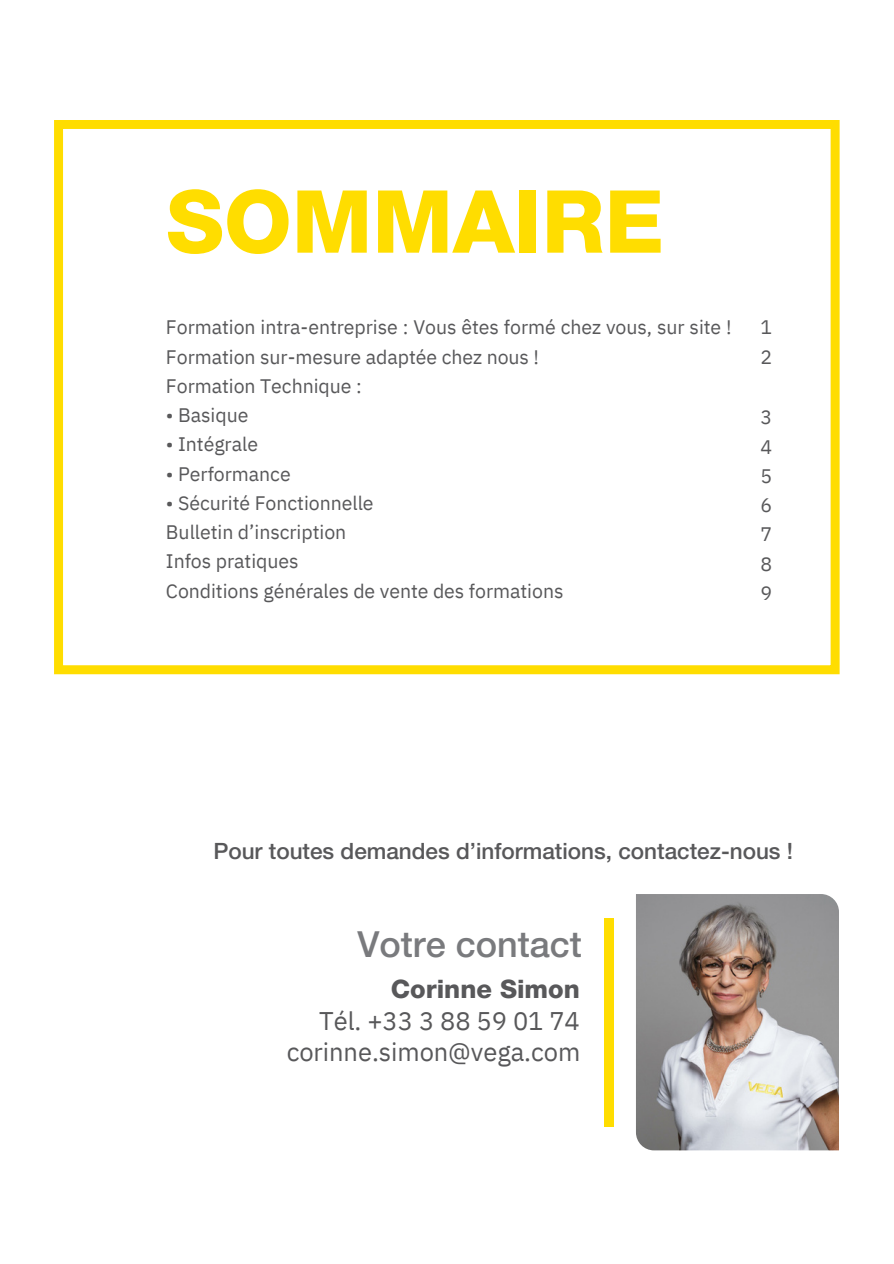
<style>
.page{position:relative;width:894px;height:1264px;background:#fff}
.page>*{position:absolute;margin:0;border:0;box-sizing:border-box;transform-origin:0 0}
.t1{font:800 87px "Helvetica Neue LTW1 G";color:#fd0}
.t2{font:500 36px "Helvetica Neue LTW1 G";color:#797a7d}
.t3{font:25.5px/30.3px "IBM Plex Sans";letter-spacing:-.005em;color:#58585a;text-align:right}
.t4{font:800 25.5px "Helvetica Neue LTW1 G";color:#58585a}
.t5{font:500 22.5px "Helvetica Neue LTW1 G";color:#58585a}
.t6{font:19.5px/29.2px "IBM Plex Sans";letter-spacing:-.005em;color:#58585a}
</style>
<div class="page">
<svg style="left:54px;top:120px;width:785px;height:554px"></svg>
<img style="left:636px;top:894px;width:202px;height:256px">
<div style="left:604px;top:918px;width:9px;height:208px;background:#fd0"></div>
<p class="t1" style="left:166px;top:190px;width:499px">SOMMAIRE</p>
<p class="t6" style="left:166px;top:312px;width:567px">Formation intra-entreprise : Vous êtes formé chez vous, sur site !<br>Formation sur-mesure adaptée chez nous !</p>
<p class="t6" style="left:166px;top:371px;width:197px">Formation Technique :</p>
<p class="t6" style="left:166px;top:400px;width:84px">• Basique</p>
<p class="t6" style="left:166px;top:429px;width:94px">• Intégrale</p>
<p class="t6" style="left:166px;top:459px;width:126px">• Performance</p>
<p class="t6" style="left:166px;top:488px;width:209px">• Sécurité Fonctionnelle</p>
<p class="t6" style="left:166px;top:517px;width:182px">Bulletin d’inscription</p>
<p class="t6" style="left:166px;top:546px;width:134px">Infos pratiques</p>
<p class="t6" style="left:166px;top:576px;width:399px">Conditions générales de vente des formations</p>
<p class="t6" style="left:760px;top:312px;width:13px">1<br>2</p>
<h5 class="t6" style="left:760px;top:402px;width:13px;text-align:justify">3<br>4<br>5<br>6<br>7<br>8<br>9</h5>
<h2 class="t5" style="left:213px;top:842px;width:581px">Pour toutes demandes d’informations, contactez-nous !</h2>
<h3 class="t2" style="left:357px;top:930px;width:226px">Votre contact</h3>
<h4 class="t4" style="left:391px;top:980px;width:190px">Corinne Simon</h4>
<p class="t3" style="left:286px;top:1005px;width:295px">Tél. +33 3 88 59 01 74 corinne.simon@vega.com</p>
</div>
